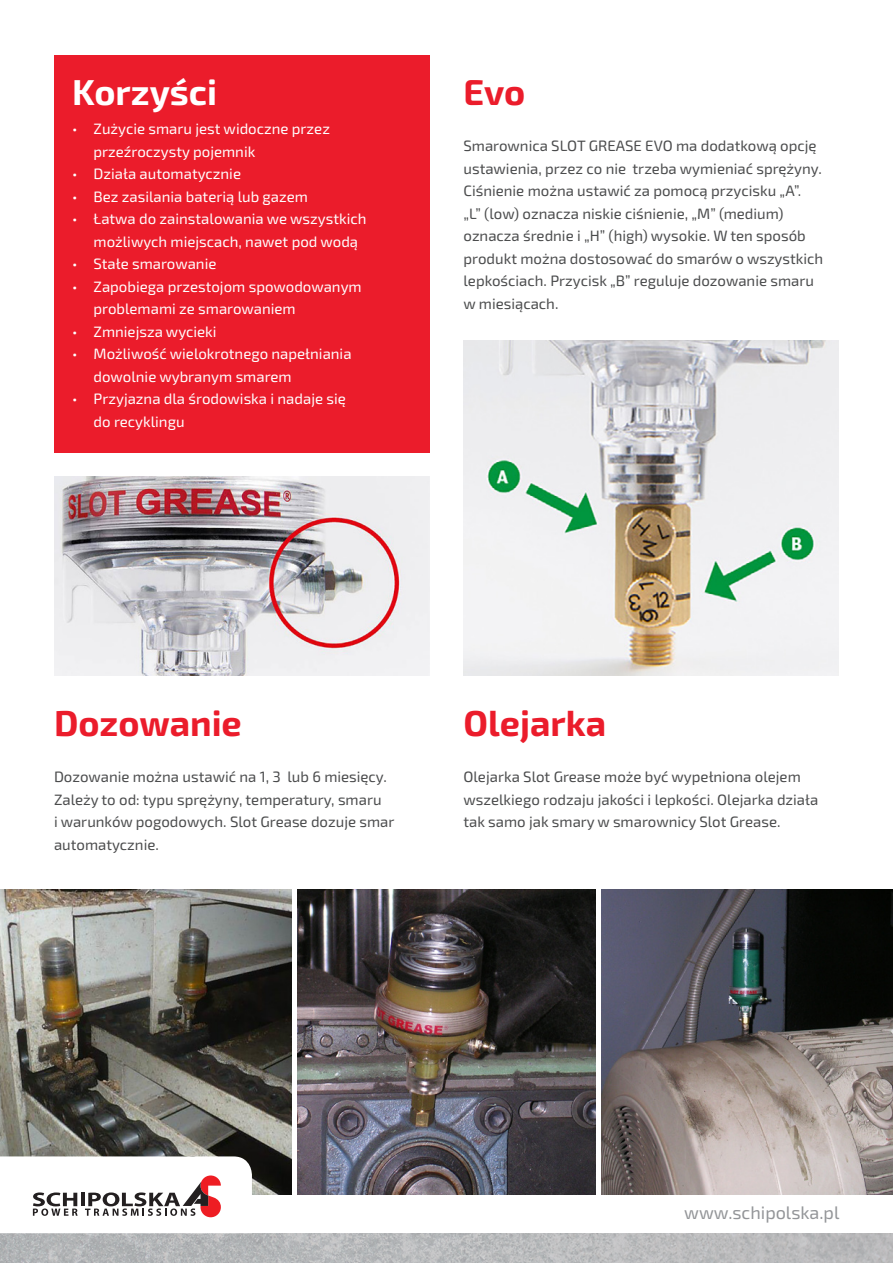
<style>
.page{position:relative;width:893px;height:1263px;background:#fff}
.page>*{position:absolute;margin:0;border:0;box-sizing:border-box;transform-origin:0 0}
.t1{font:700 36px "Exo 2.0";color:#eb1c2b}
.t2{font:700 36px "Exo 2.0";color:#fff}
.t3{font:18px "Exo 2.0";color:#939598}
.t4{font:15px/22.5px "Exo 2.0";color:#4b4c4d}
.t5{font:15px/22.5px "Exo 2.0";color:#fff}
</style>
<div class="page">
<div style="left:54px;top:55px;width:375px;height:397px;background:#eb1c2b"></div>
<svg style="left:0;top:1233px;width:893px;height:30px;background:#b8b9bb"></svg>
<img style="left:463px;top:340px;width:376px;height:335px">
<img style="left:54px;top:476px;width:375px;height:199px">
<img style="left:0;top:890px;width:291px;height:305px">
<img style="left:297px;top:890px;width:299px;height:305px">
<img style="left:602px;top:890px;width:291px;height:305px">
<svg style="left:0;top:1156px;width:252px;height:62px"></svg>
<p class="t2" style="left:72px;top:71px;width:146px">Korzyści</p>
<p class="t5" style="left:72px;top:118px;width:259px">• Zużycie smaru jest widoczne przez</p>
<p class="t5" style="left:94px;top:140px;width:163px">przeźroczysty pojemnik</p>
<p class="t5" style="left:72px;top:163px;width:170px">• Działa automatycznie</p>
<p class="t5" style="left:72px;top:185px;width:237px">• Bez zasilania baterią lub gazem</p>
<p class="t5" style="left:94px;top:208px;width:274px;text-indent:-21px">• Łatwa do zainstalowania we wszystkich możliwych miejscach, nawet pod wodą</p>
<p class="t5" style="left:72px;top:253px;width:146px">• Stałe smarowanie</p>
<p class="t5" style="left:72px;top:275px;width:291px">• Zapobiega przestojom spowodowanym</p>
<p class="t5" style="left:94px;top:298px;width:204px">problemami ze smarowaniem</p>
<p class="t5" style="left:72px;top:320px;width:146px">• Zmniejsza wycieki</p>
<p class="t5" style="left:72px;top:343px;width:281px">• Możliwość wielokrotnego napełniania</p>
<p class="t5" style="left:94px;top:365px;width:200px">dowolnie wybranym smarem</p>
<p class="t5" style="left:72px;top:388px;width:275px">• Przyjazna dla środowiska i nadaje się</p>
<p class="t5" style="left:94px;top:410px;width:93px">do recyklingu</p>
<p class="t1" style="left:463px;top:71px;width:63px">Evo</p>
<p class="t4" style="left:463px;top:135px;width:360px">Smarownica SLOT GREASE EVO ma dodatkową opcję ustawienia, przez co nie trzeba wymieniać sprężyny.<br>Ciśnienie można ustawić za pomocą przycisku „A”.</p>
<p class="t4" style="left:463px;top:203px;width:322px">„L” (low) oznacza niskie ciśnienie, „M” (medium)</p>
<p class="t4" style="left:463px;top:225px;width:361px">oznacza średnie i „H” (high) wysokie. W ten sposób produkt można dostosować do smarów o wszystkich lepkościach. Przycisk „B” reguluje dozowanie smaru</p>
<p class="t4" style="left:463px;top:293px;width:96px">w miesiącach.</p>
<p class="t1" style="left:54px;top:702px;width:189px">Dozowanie</p>
<p class="t1" style="left:463px;top:702px;width:144px">Olejarka</p>
<p class="t4" style="left:54px;top:766px;width:334px">Dozowanie można ustawić na 1, 3 lub 6 miesięcy.</p>
<p class="t4" style="left:54px;top:789px;width:329px">Zależy to od: typu sprężyny, temperatury, smaru</p>
<p class="t4" style="left:54px;top:811px;width:342px">i warunków pogodowych. Slot Grease dozuje smar automatycznie.</p>
<p class="t4" style="left:463px;top:766px;width:339px">Olejarka Slot Grease może być wypełniona olejem</p>
<p class="t4" style="left:463px;top:789px;width:356px">wszelkiego rodzaju jakości i lepkości. Olejarka działa tak samo jak smary w smarownicy Slot Grease.</p>
<p class="t3" style="left:684px;top:1202px;width:157px">www.schipolska.pl</p>
</div>
